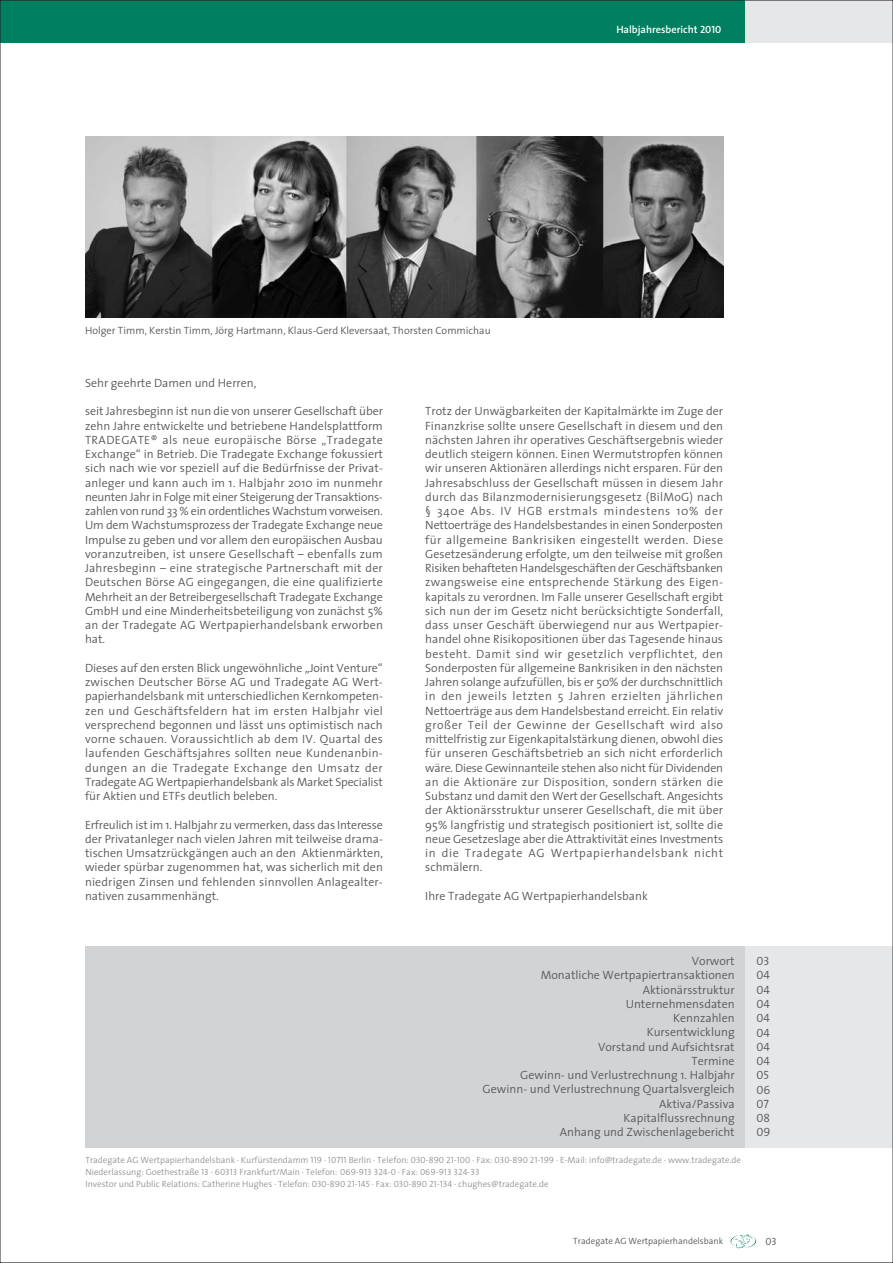
<style>
.page{position:relative;width:893px;height:1263px;background:#fff}
.page>*{position:absolute;margin:0;border:0;box-sizing:border-box;transform-origin:0 0}
.t1{font:300 12px/14.2px "The Sans";color:#58595b;text-align:justify}
.t2{font:12px/14.2px "The Sans Semi Light Caps";color:#58595b}
.t3{font:300 10.5px "The Sans";color:#58595b}
.t4{font:600 10.5px "The Sans";color:#fff}
.t5{font:10.5px "The Sans Semi Light Caps";color:#58595b}
.t6{font:300 9px/12px "The Sans";color:#939598}
.t7{font:300 9px "The Sans";color:#58595b}
.s1{font-family:"The Sans Semi Bold Caps";font-weight:400}
.s2{font-family:"The Sans Semi Light Caps";font-weight:400}
</style>
<div class="page">
<img style="left:85px;top:136px;width:638px;height:182px">
<svg style="left:730px;top:1234px;width:26px;height:15px"></svg>
<div style="left:739px;top:0;width:154px;height:43px;background:#e6e7e8"></div>
<div style="left:0;top:0;width:744px;height:43px;background:#007f60"></div>
<div style="left:746px;top:947px;width:147px;height:201px;background:#e6e7e8"></div>
<div style="left:85px;top:947px;width:659px;height:201px;background:#d1d3d4"></div>
<p class="t3" style="left:85px;top:326px;width:407px">Holger Timm, Kerstin Timm, Jörg Hartmann, Klaus-Gerd Kleversaat, Thorsten Commichau</p>
<p class="t4" style="left:616px;top:25px;width:106px">Halbjahresbericht <span class="s1">2010</span></p>
<p class="t1" style="left:85px;top:377px;width:173px">Sehr geehrte Damen und Herren,</p>
<p class="t1" style="left:85px;top:405px;width:299px">seit Jahresbeginn ist nun die von unserer Gesellschaft über zehn Jahre entwickelte und betriebene Handelsplattform TRADEGATE® als neue europäische Börse „Tradegate Exchange“ in Betrieb. Die Tradegate Exchange fokussiert sich nach wie vor speziell auf die Bedürfnisse der Privat&shy;anleger und kann auch im 1. Halbjahr 2010 im nunmehr neunten Jahr in Folge mit einer Steigerung der Transaktions&shy;zahlen von rund 33 % ein ordentliches Wachstum vorweisen.<br>Um dem Wachstumsprozess der Tradegate Exchange neue Impulse zu geben und vor allem den europäischen Ausbau voranzutreiben, ist unsere Gesellschaft – ebenfalls zum Jahresbeginn – eine strategische Partnerschaft mit der Deutschen Börse AG eingegangen, die eine qualifizierte Mehrheit an der Betreibergesellschaft Tradegate Exchange GmbH und eine Minderheitsbeteiligung von zunächst 5% an der Tradegate AG Wertpapierhandelsbank erworben hat.</p>
<p class="t1" style="left:85px;top:662px;width:299px">Dieses auf den ersten Blick ungewöhnliche „Joint Venture“ zwischen Deutscher Börse AG und Tradegate AG Wert&shy;papierhandelsbank mit unterschiedlichen Kernkompeten&shy;zen und Geschäftsfeldern hat im ersten Halbjahr viel versprechend begonnen und lässt uns optimistisch nach vorne schauen. Voraussichtlich ab dem IV. Quartal des laufenden Geschäftsjahres sollten neue Kundenanbin&shy;dungen an die Tradegate Exchange den Umsatz der Tradegate AG Wertpapierhandelsbank als Market Specialist für Aktien und ETFs deutlich beleben.</p>
<p class="t1" style="left:85px;top:819px;width:299px">Erfreulich ist im 1. Halbjahr zu vermerken, dass das Interesse der Privatanleger nach vielen Jahren mit teilweise drama&shy;tischen Umsatzrückgängen auch an den Aktienmärkten, wieder spürbar zugenommen hat, was sicherlich mit den niedrigen Zinsen und fehlenden sinnvollen Anlagealter&shy;nativen zusammenhängt.</p>
<p class="t1" style="left:425px;top:405px;width:299px">Trotz der Unwägbarkeiten der Kapitalmärkte im Zuge der Finanzkrise sollte unsere Gesellschaft in diesem und den nächsten Jahren ihr operatives Geschäftsergebnis wieder deutlich steigern können. Einen Wermutstropfen können wir unseren Aktionären allerdings nicht ersparen. Für den Jahresabschluss der Gesellschaft müssen in diesem Jahr durch das Bilanzmodernisierungsgesetz (BilMoG) nach § 340e Abs. IV HGB erstmals mindestens 10% der Nettoerträge des Handelsbestandes in einen Sonderposten für allgemeine Bankrisiken eingestellt werden. Diese Gesetzesänderung erfolgte, um den teilweise mit großen Risiken behafteten Handelsgeschäften der Geschäftsbanken zwangsweise eine entsprechende Stärkung des Eigen&shy;kapitals zu verordnen. Im Falle unserer Gesellschaft ergibt sich nun der im Gesetz nicht berücksichtigte Sonderfall, dass unser Geschäft überwiegend nur aus Wertpapier&shy;handel ohne Risikopositionen über das Tagesende hinaus besteht. Damit sind wir gesetzlich verpflichtet, den Sonderposten für allgemeine Bankrisiken in den nächsten Jahren solange aufzufüllen, bis er 50% der durchschnittlich in den jeweils letzten 5 Jahren erzielten jährlichen Nettoerträge aus dem Handelsbestand erreicht. Ein relativ großer Teil der Gewinne der Gesellschaft wird also mittelfristig zur Eigenkapitalstärkung dienen, obwohl dies für unseren Geschäftsbetrieb an sich nicht erforderlich wäre. Diese Gewinnanteile stehen also nicht für Dividenden an die Aktionäre zur Disposition, sondern stärken die Substanz und damit den Wert der Gesellschaft. Angesichts der Aktionärsstruktur unserer Gesellschaft, die mit über 95% langfristig und strategisch positioniert ist, sollte die neue Gesetzeslage aber die Attraktivität eines Investments in die Tradegate AG Wertpapierhandelsbank nicht schmälern.</p>
<p class="t1" style="left:425px;top:890px;width:224px">Ihre Tradegate AG Wertpapierhandelsbank</p>
<p class="t1" style="left:483px;top:955px;width:254px;text-align:right">Vorwort<br>Monatliche Wertpapiertransaktionen<br>Aktionärsstruktur<br>Unternehmensdaten<br>Kennzahlen<br>Kursentwicklung<br>Vorstand und Aufsichtsrat<br>Termine<br>Gewinn- und Verlustrechnung 1. Halbjahr<br>Gewinn- und Verlustrechnung Quartalsvergleich<br>Aktiva/Passiva<br>Kapitalflussrechnung<br>Anhang und Zwischenlagebericht</p>
<p class="t2" style="left:756px;top:954px;width:15px">03<br>04<br>04<br>04<br>04<br>04<br>04<br>04<br>05<br>06<br>07<br>08<br>09</p>
<p class="t6" style="left:85px;top:1155px;width:657px">Tradegate AG Wertpapierhandelsbank · Kurfürstendamm <span class="s2">119 · 10711</span> Berlin · Telefon: <span class="s2">030-890 21-100</span> · Fax: <span class="s2">030-890 21-199</span> · E-Mail: info@tradegate.de · www.tradegate.de<br>Niederlassung: Goethestraße <span class="s2">13 · 60313</span> Frankfurt/Main · Telefon: <span class="s2">069-913 324-0</span> · Fax: <span class="s2">069-913 324-33<br></span>Investor und Public Relations: Catherine Hughes · Telefon: <span class="s2">030-890 21-145</span> · Fax: <span class="s2">030-890 21-134</span> · chughes@tradegate.de</p>
<p class="t7" style="left:573px;top:1237px;width:151px">Tradegate AG Wertpapierhandelsbank</p>
<p class="t5" style="left:765px;top:1235px;width:13px">03</p>
</div>
